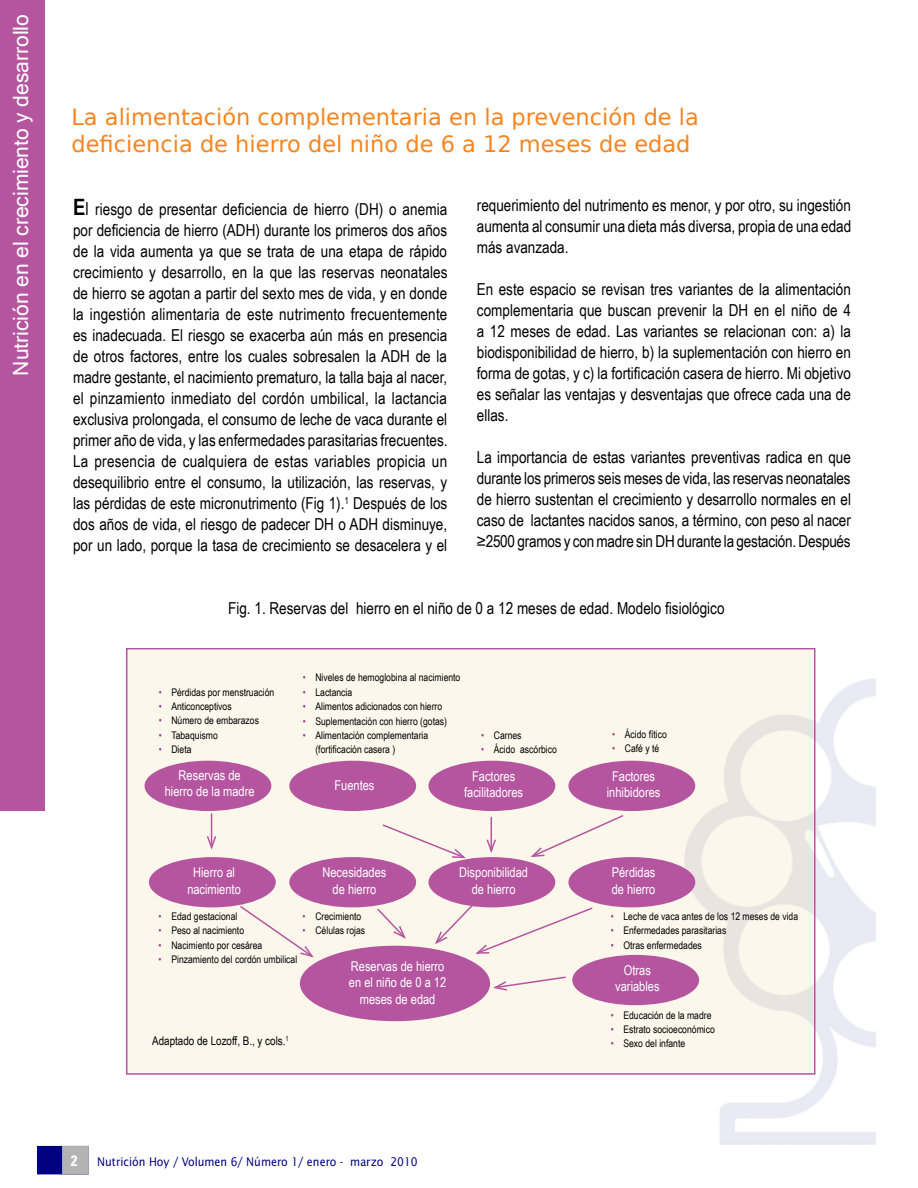
<style>
.page{position:relative;width:918px;height:1188px;background:#fff}
.page>*{position:absolute;margin:0;border:0;box-sizing:border-box;transform-origin:0 0}
.t1{font:22.5px/27px "Bitstream Vera Sans";color:#f68520}
.t2{font:21px "Microsoft Sans Serif";color:#fff}
.t3{font:16.5px/21px "Arial Narrow";color:#000;text-align:justify}
.t4{font:700 condensed 15px "Univers";color:#fff}
.t5{font:13.5px/16.2px "Arial Narrow";color:#fff;text-align:center}
.t6{font:13.5px/16.2px "Arial Narrow";color:#fffffb;text-align:center}
.t7{font:12px "Lucida Sans";color:#000080;scale:.9 1}
.t8{font:12px "Arial Narrow";color:#000}
.t9{font:10.5px/14.4px "Arial Narrow";color:#000}
.s1{font-weight:700;font-size:22.5px}
.s2{font-size:18px}
.s3{color:#9f3895}
</style>
<div class="page">
<div style="left:0;top:0;width:44px;height:810px;background:#b555a0"></div>
<div style="left:37px;top:1146px;width:52px;height:28px;background:#000080"></div>
<div style="left:62px;top:1146px;width:27px;height:28px;background:#b3b3b3;border:2px solid #b3b3b3"></div>
<img style="left:720px;top:678px;width:155px;height:467px">
<div style="left:126px;top:650px;width:687px;height:424px;background:#fcf7eb"></div>
<div style="left:126px;top:648px;width:689px;height:427px;border:2px solid #b555a0"></div>
<div style="left:145px;top:761px;width:126px;height:50px;background:#b555a0;border-radius:50%"></div>
<div style="left:289px;top:761px;width:127px;height:50px;background:#b555a0;border-radius:50%"></div>
<div style="left:428px;top:761px;width:127px;height:50px;background:#b555a0;border-radius:50%"></div>
<div style="left:568px;top:761px;width:127px;height:50px;background:#b555a0;border-radius:50%"></div>
<div style="left:149px;top:857px;width:127px;height:50px;background:#b555a0;border-radius:50%"></div>
<div style="left:289px;top:857px;width:127px;height:50px;background:#b555a0;border-radius:50%"></div>
<div style="left:428px;top:857px;width:127px;height:50px;background:#b555a0;border-radius:50%"></div>
<div style="left:568px;top:857px;width:127px;height:50px;background:#b555a0;border-radius:50%"></div>
<div style="left:572px;top:955px;width:127px;height:50px;background:#b555a0;border-radius:50%"></div>
<div style="left:300px;top:946px;width:190px;height:75px;background:#b555a0;border-radius:50%"></div>
<hr style="left:211px;top:814px;width:1px;height:33px;background:#b555a0">
<svg style="left:206px;top:834px;width:11px;height:16px"></svg>
<svg style="left:382px;top:824px;width:84px;height:35px"></svg>
<hr style="left:491px;top:817px;width:1px;height:34px;background:#b555a0">
<svg style="left:486px;top:838px;width:10px;height:15px"></svg>
<svg style="left:531px;top:815px;width:94px;height:43px"></svg>
<svg style="left:434px;top:903px;width:159px;height:52px"></svg>
<svg style="left:377px;top:908px;width:29px;height:31px"></svg>
<svg style="left:238px;top:904px;width:76px;height:54px"></svg>
<svg style="left:493px;top:976px;width:73px;height:15px"></svg>
<p class="t2" style="left:9px;top:376px;width:363px;rotate:-90deg">Nutrición en el crecimiento y desarrollo</p>
<h1 class="t1" style="left:71px;top:104px;width:629px">La alimentación complementaria en la prevención de la deficiencia de hierro del niño de 6 a 12 meses de edad</h1>
<p class="t3" style="left:73px;top:199px;width:376px"><span class="s1">E</span><span class="s2">l</span> riesgo de presentar deficiencia de hierro (DH) o anemia por deficiencia de hierro (ADH) durante los primeros dos años de la vida aumenta ya que se trata de una etapa de rápido crecimiento y desarrollo, en la que las reservas neonatales de hierro se agotan a partir del sexto mes de vida, y en donde la ingestión alimentaria de este nutrimento frecuentemente es inadecuada. El riesgo se exacerba aún más en presencia de otros factores, entre los cuales sobresalen la ADH de la madre gestante, el nacimiento prematuro, la talla baja al nacer, el pinzamiento inmediato del cordón umbilical, la lactancia exclusiva prolongada, el consumo de leche de vaca durante el primer año de vida, y las enfermedades parasitarias frecuentes.<br>La presencia de cualquiera de estas variables propicia un desequilibrio entre el consumo, la utilización, las reservas, y las pérdidas de este micronutrimento (Fig 1).<sup>1</sup> Después de los dos años de vida, el riesgo de padecer DH o ADH disminuye, por un lado, porque la tasa de crecimiento se desacelera y el</p>
<p class="t3" style="left:477px;top:194px;width:376px">requerimiento del nutrimento es menor, y por otro, su ingestión aumenta al consumir una dieta más diversa, propia de una edad más avanzada.</p>
<p class="t3" style="left:477px;top:278px;width:376px">En este espacio se revisan tres variantes de la alimentación complementaria que buscan prevenir la DH en el niño de 4 a 12 meses de edad. Las variantes se relacionan con: a) la biodisponibilidad de hierro, b) la suplementación con hierro en forma de gotas, y c) la fortificación casera de hierro. Mi objetivo es señalar las ventajas y desventajas que ofrece cada una de ellas.</p>
<p class="t3" style="left:477px;top:446px;width:376px">La importancia de estas variantes preventivas radica en que durante los primeros seis meses de vida, las reservas neonatales de hierro sustentan el crecimiento y desarrollo normales en el caso de lactantes nacidos sanos, a término, con peso al nacer ≥2500 gramos y con madre sin DH durante la gestación. Después</p>
<p class="t3" style="left:228px;top:598px;width:498px">Fig. 1. Reservas del hierro en el niño de 0 a 12 meses de edad. Modelo fisiológico</p>
<p class="t9" style="left:159px;top:685px;width:117px"><span class="s3">•</span> Pérdidas por menstruación</p>
<p class="t9" style="left:159px;top:699px;width:75px"><span class="s3">•</span> Anticonceptivos</p>
<p class="t9" style="left:159px;top:713px;width:102px"><span class="s3">•</span> Número de embarazos</p>
<p class="t9" style="left:159px;top:728px;width:61px"><span class="s3">•</span> Tabaquismo</p>
<p class="t9" style="left:159px;top:742px;width:34px"><span class="s3">•</span> Dieta</p>
<p class="t9" style="left:303px;top:670px;width:159px"><span class="s3">•</span> Niveles de hemoglobina al nacimiento</p>
<p class="t9" style="left:303px;top:685px;width:51px"><span class="s3">•</span> Lactancia</p>
<p class="t9" style="left:303px;top:699px;width:141px"><span class="s3">•</span> Alimentos adicionados con hierro</p>
<p class="t9" style="left:303px;top:714px;width:146px"><span class="s3">•</span> Suplementación con hierro (gotas)</p>
<p class="t9" style="left:315px;top:728px;width:114px;text-indent:-13px"><span class="s3">•</span> Alimentación complementaria (fortificación casera )</p>
<p class="t9" style="left:481px;top:728px;width:42px"><span class="s3">•</span> Carnes</p>
<p class="t9" style="left:481px;top:742px;width:77px"><span class="s3">•</span> Ácido ascórbico</p>
<p class="t9" style="left:612px;top:727px;width:56px"><span class="s3">•</span> Ácido fítico</p>
<p class="t9" style="left:612px;top:741px;width:49px"><span class="s3">•</span> Café y té</p>
<p class="t5" style="left:165px;top:767px;width:91px">Reservas de hierro de la madre</p>
<p class="t5" style="left:334px;top:777px;width:42px">Fuentes</p>
<p class="t5" style="left:464px;top:768px;width:61px">Factores facilitadores</p>
<p class="t5" style="left:607px;top:768px;width:55px">Factores inhibidores</p>
<p class="t5" style="left:187px;top:864px;width:55px">Hierro al nacimiento</p>
<p class="t5" style="left:322px;top:864px;width:65px">Necesidades de hierro</p>
<p class="t6" style="left:459px;top:864px;width:70px">Disponibilidad de hierro</p>
<p class="t5" style="left:612px;top:864px;width:45px;text-align:left">Pérdidas de hierro</p>
<p class="t9" style="left:303px;top:909px;width:60px"><span class="s3">•</span> Crecimiento</p>
<p class="t9" style="left:303px;top:923px;width:64px"><span class="s3">•</span> Células rojas</p>
<p class="t9" style="left:159px;top:909px;width:80px"><span class="s3">•</span> Edad gestacional</p>
<p class="t9" style="left:159px;top:923px;width:87px"><span class="s3">•</span> Peso al nacimiento</p>
<p class="t9" style="left:159px;top:938px;width:105px"><span class="s3">•</span> Nacimiento por cesárea</p>
<p class="t9" style="left:159px;top:952px;width:140px"><span class="s3">•</span> Pinzamiento del cordón umbilical</p>
<p class="t5" style="left:349px;top:958px;width:99px">Reservas de hierro en el niño de 0 a 12 meses de edad</p>
<p class="t9" style="left:611px;top:909px;width:189px"><span class="s3">•</span> Leche de vaca antes de los 12 meses de vida</p>
<p class="t9" style="left:611px;top:923px;width:117px"><span class="s3">•</span> Enfermedades parasitarias</p>
<p class="t9" style="left:611px;top:938px;width:93px"><span class="s3">•</span> Otras enfermedades</p>
<p class="t5" style="left:615px;top:962px;width:46px">Otras variables</p>
<p class="t8" style="left:152px;top:1034px;width:138px">Adaptado de Lozoff, B., y cols.<sup>1</sup></p>
<p class="t9" style="left:611px;top:1008px;width:102px"><span class="s3">•</span> Educación de la madre</p>
<p class="t9" style="left:611px;top:1022px;width:106px"><span class="s3">•</span> Estrato socioeconómico</p>
<p class="t9" style="left:611px;top:1036px;width:76px"><span class="s3">•</span> Sexo del infante</p>
<p class="t4" style="left:71px;top:1152px;width:8px">2</p>
<p class="t7" style="left:97px;top:1155px;width:358px">Nutrición Hoy / Volumen 6/ Número 1/ enero - marzo 2010</p>
</div>
